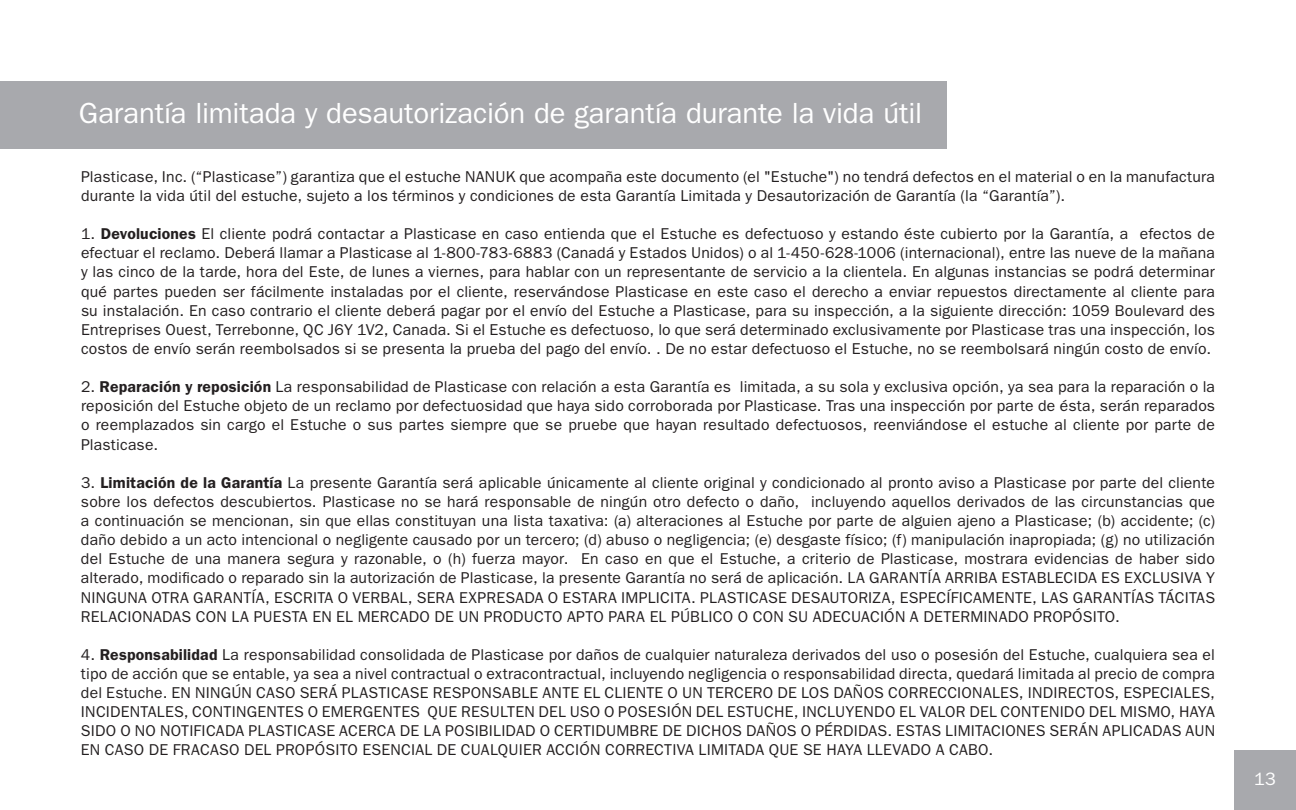
<style>
.page{position:relative;width:1296px;height:810px;background:#fff}
.page>*{position:absolute;margin:0;border:0;box-sizing:border-box;transform-origin:0 0}
.t1{font:29.25px "ITC Franklin Gothic Std";letter-spacing:-.005em;color:#fff}
.t2{font:18px "ITC Franklin Gothic Std";color:#fff}
.t3{font:15.75px/19.1px "ITC Franklin Gothic Std";letter-spacing:.015em;color:#231f20;text-align:justify}
.s1{font-weight:600}
</style>
<div class="page">
<div style="left:1234px;top:750px;width:62px;height:60px;background:#a8a9ad"></div>
<div style="left:0;top:81px;width:946px;height:67px;background:#a8a9ad"></div>
<h1 class="t1" style="left:79px;top:97px;width:845px">Garantía limitada y desautorización de garantía durante la vida útil</h1>
<p class="t3" style="left:81px;top:167px;width:1135px">Plasticase, Inc. (“Plasticase”) garantiza que el estuche NANUK que acompaña este documento (el "Estuche") no tendrá defectos en el material o en la manufactura durante la vida útil del estuche, sujeto a los términos y condiciones de esta Garantía Limitada y Desautorización de Garantía (la “Garantía”).</p>
<p class="t3" style="left:81px;top:224px;width:1136px">1. <span class="s1">Devoluciones</span> El cliente podrá contactar a Plasticase en caso entienda que el Estuche es defectuoso y estando éste cubierto por la Garantía, a efectos de efectuar el reclamo. Deberá llamar a Plasticase al 1-800-783-6883 (Canadá y Estados Unidos) o al 1-450-628-1006 (internacional), entre las nueve de la mañana y las cinco de la tarde, hora del Este, de lunes a viernes, para hablar con un representante de servicio a la clientela. En algunas instancias se podrá determinar qué partes pueden ser fácilmente instaladas por el cliente, reservándose Plasticase en este caso el derecho a enviar repuestos directamente al cliente para su instalación. En caso contrario el cliente deberá pagar por el envío del Estuche a Plasticase, para su inspección, a la siguiente dirección: 1059 Boulevard des Entreprises Ouest, Terrebonne, QC J6Y 1V2, Canada. Si el Estuche es defectuoso, lo que será determinado exclusivamente por Plasticase tras una inspección, los costos de envío serán reembolsados si se presenta la prueba del pago del envío. . De no estar defectuoso el Estuche, no se reembolsará ningún costo de envío.</p>
<p class="t3" style="left:81px;top:377px;width:1136px">2. <span class="s1">Reparación y reposición</span> La responsabilidad de Plasticase con relación a esta Garantía es limitada, a su sola y exclusiva opción, ya sea para la reparación o la reposición del Estuche objeto de un reclamo por defectuosidad que haya sido corroborada por Plasticase. Tras una inspección por parte de ésta, serán reparados o reemplazados sin cargo el Estuche o sus partes siempre que se pruebe que hayan resultado defectuosos, reenviándose el estuche al cliente por parte de Plasticase.</p>
<p class="t3" style="left:81px;top:473px;width:1136px">3. <span class="s1">Limitación de la Garantía</span> La presente Garantía será aplicable únicamente al cliente original y condicionado al pronto aviso a Plasticase por parte del cliente sobre los defectos descubiertos. Plasticase no se hará responsable de ningún otro defecto o daño, incluyendo aquellos derivados de las circunstancias que a continuación se mencionan, sin que ellas constituyan una lista taxativa: (a) alteraciones al Estuche por parte de alguien ajeno a Plasticase; (b) accidente; (c) daño debido a un acto intencional o negligente causado por un tercero; (d) abuso o negligencia; (e) desgaste físico; (f) manipulación inapropiada; (g) no utilización del Estuche de una manera segura y razonable, o (h) fuerza mayor. En caso en que el Estuche, a criterio de Plasticase, mostrara evidencias de haber sido alterado, modificado o reparado sin la autorización de Plasticase, la presente Garantía no será de aplicación. LA GARANTÍA ARRIBA ESTABLECIDA ES EXCLUSIVA Y NINGUNA OTRA GARANTÍA, ESCRITA O VERBAL, SERA EXPRESADA O ESTARA IMPLICITA. PLASTICASE DESAUTORIZA, ESPECÍFICAMENTE, LAS GARANTÍAS TÁCITAS RELACIONADAS CON LA PUESTA EN EL MERCADO DE UN PRODUCTO APTO PARA EL PÚBLICO O CON SU ADECUACIÓN A DETERMINADO PROPÓSITO.</p>
<p class="t3" style="left:81px;top:645px;width:1136px">4. <span class="s1">Responsabilidad</span> La responsabilidad consolidada de Plasticase por daños de cualquier naturaleza derivados del uso o posesión del Estuche, cualquiera sea el tipo de acción que se entable, ya sea a nivel contractual o extracontractual, incluyendo negligencia o responsabilidad directa, quedará limitada al precio de compra del Estuche. EN NINGÚN CASO SERÁ PLASTICASE RESPONSABLE ANTE EL CLIENTE O UN TERCERO DE LOS DAÑOS CORRECCIONALES, INDIRECTOS, ESPECIALES, INCIDENTALES, CONTINGENTES O EMERGENTES QUE RESULTEN DEL USO O POSESIÓN DEL ESTUCHE, INCLUYENDO EL VALOR DEL CONTENIDO DEL MISMO, HAYA SIDO O NO NOTIFICADA PLASTICASE ACERCA DE LA POSIBILIDAD O CERTIDUMBRE DE DICHOS DAÑOS O PÉRDIDAS. ESTAS LIMITACIONES SERÁN APLICADAS AUN EN CASO DE FRACASO DEL PROPÓSITO ESENCIAL DE CUALQUIER ACCIÓN CORRECTIVA LIMITADA QUE SE HAYA LLEVADO A CABO.</p>
<p class="t2" style="left:1254px;top:769px;width:23px">13</p>
</div>
